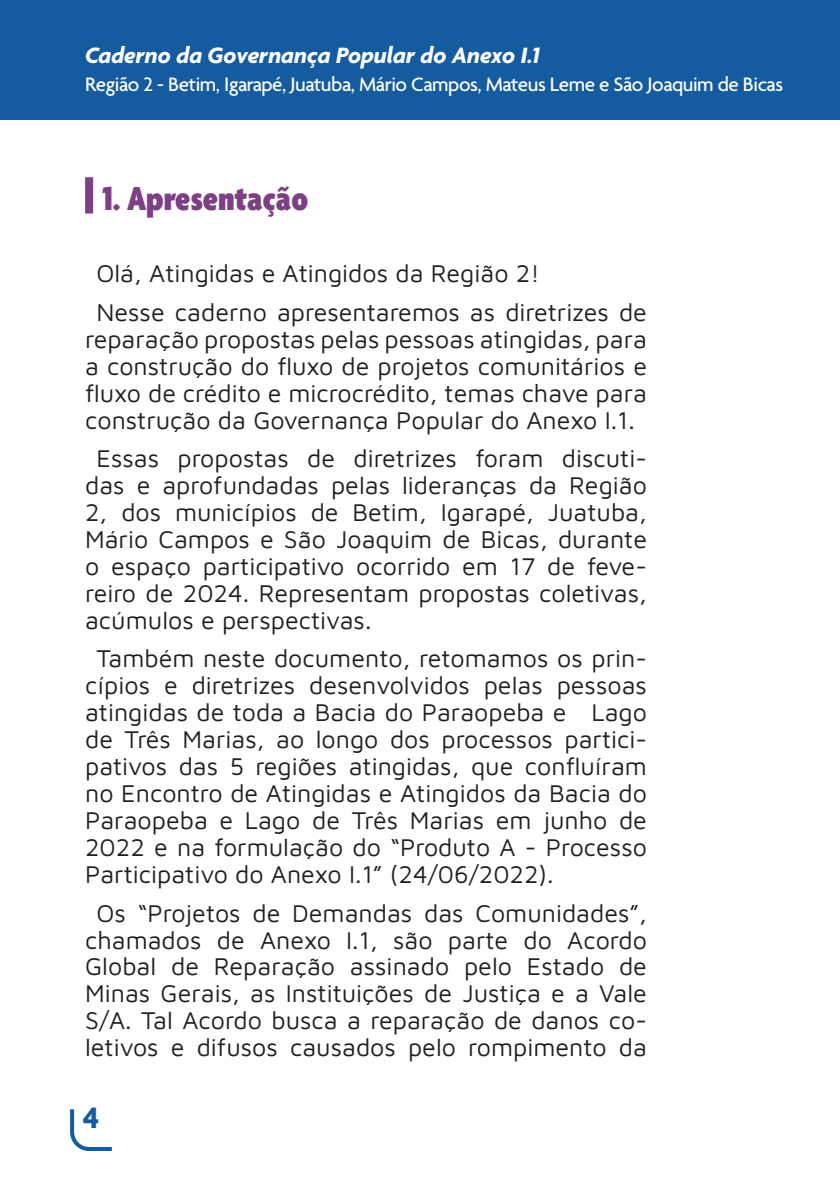
<style>
.page{position:relative;width:840px;height:1191px;background:#fff}
.page>*{position:absolute;margin:0;border:0;box-sizing:border-box;transform-origin:0 0}
.t1{font:900 condensed 36px "Agenda";color:#7e4085}
.t2{font:700 32px "Agenda";color:#145c9f}
.t3{font:25px/27px "Maven Pro";color:#231f20;text-align:justify}
.t4{font:italic 700 24px "Agenda";color:#fff}
.t5{font:500 21px "Agenda";letter-spacing:-.02em;color:#fff}
</style>
<div class="page">
<div style="left:0;top:0;width:839px;height:119px;background:#145c9f"></div>
<svg style="left:70px;top:1109px;width:42px;height:42px"></svg>
<div style="left:85px;top:177px;width:8px;height:36px;background:#7e4085"></div>
<p class="t4" style="left:85px;top:42px;width:455px">Caderno da Governança Popular do Anexo I.1</p>
<p class="t5" style="left:85px;top:72px;width:699px">Região 2 - Betim, Igarapé, Juatuba, Mário Campos, Mateus Leme e São Joaquim de Bicas</p>
<h1 class="t1" style="left:102px;top:179px;width:207px">1. Apresentação</h1>
<p class="t3" style="left:96px;top:253px;width:551px;line-height:38.4px">Olá, Atingidas e Atingidos da Região 2!<br>Nesse caderno apresentaremos as diretrizes de</p>
<p class="t3" style="left:85px;top:324px;width:563px">reparação propostas pelas pessoas atingidas, para a construção do fluxo de projetos comunitários e fluxo de crédito e microcrédito, temas chave para construção da Governança Popular do Anexo I.1.</p>
<p class="t3" style="left:85px;top:443px;width:563px;text-indent:11px">Essas propostas de diretrizes foram discuti&shy;das e aprofundadas pelas lideranças da Região 2, dos municípios de Betim, Igarapé, Juatuba, Mário Campos e São Joaquim de Bicas, durante o espaço participativo ocorrido em 17 de feve&shy;reiro de 2024. Representam propostas coletivas, acúmulos e perspectivas.</p>
<p class="t3" style="left:85px;top:643px;width:563px;text-indent:11px">Também neste documento, retomamos os prin&shy;cípios e diretrizes desenvolvidos pelas pessoas atingidas de toda a Bacia do Paraopeba e Lago de Três Marias, ao longo dos processos partici&shy;pativos das 5 regiões atingidas, que confluíram no Encontro de Atingidas e Atingidos da Bacia do Paraopeba e Lago de Três Marias em junho de 2022 e na formulação do “Produto A - Processo Participativo do Anexo I.1” (24/06/2022).</p>
<p class="t3" style="left:85px;top:898px;width:563px;text-align:center">Os “Projetos de Demandas das Comunidades”, chamados de Anexo I.1, são parte do Acordo Global de Reparação assinado pelo Estado de Minas Gerais, as Instituições de Justiça e a Vale S/A. Tal Acordo busca a reparação de danos co&shy;letivos e difusos causados pelo rompimento da</p>
<p class="t2" style="left:83px;top:1100px;width:18px">4</p>
</div>
